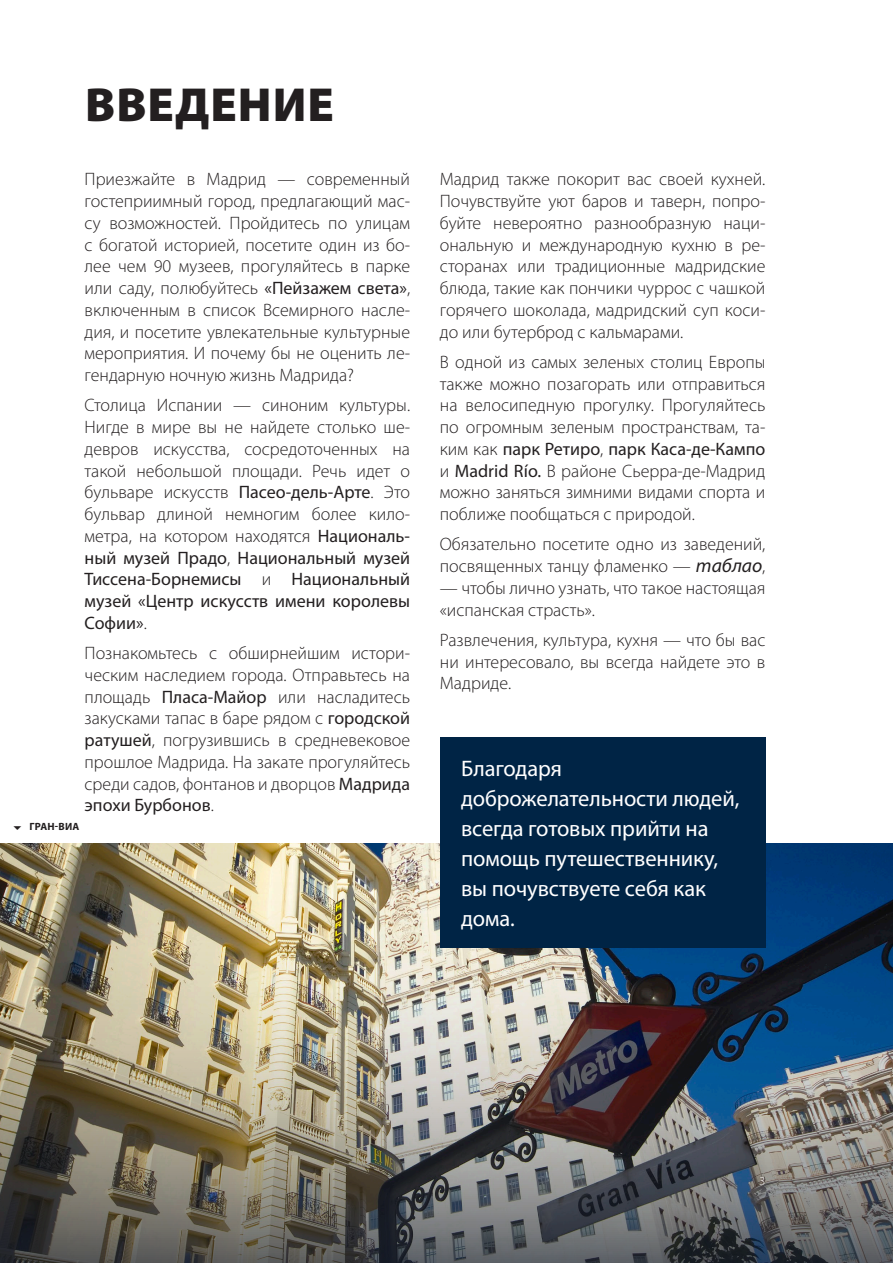
<style>
.page{position:relative;width:893px;height:1263px;background:#fff}
.page>*{position:absolute;margin:0;border:0;box-sizing:border-box;transform-origin:0 0}
.t1{font:900 48px "Myriad Pro";letter-spacing:.02em;color:#231f20}
.Destacado{font:22.5px/30px "Myriad Pro";letter-spacing:-.005em;color:#fff}
.Body{font:300 18px/21.8px "Myriad Pro";color:#231f20;text-align:justify}
.t2{font:300 12px "Myriad Pro";color:#fff}
.t3{font:700 10.5px "Myriad Pro";letter-spacing:.02em;color:#231f20}
.s1{font-weight:400}
.s2{font-weight:400;font-style:italic;font-size:19.5px}
</style>
<div class="page">
<img style="left:0;top:842px;width:893px;height:421px">
<div style="left:440px;top:737px;width:325px;height:211px;background:#002445"></div>
<h1 class="t1" style="left:85px;top:73px;width:250px">ВВЕДЕНИЕ</h1>
<p class="Body" style="left:85px;top:168px;width:327px">Приезжайте в Мадрид — современный гостеприимный город, предлагающий мас&shy;су возможностей. Пройдитесь по улицам с богатой историей, посетите один из бо&shy;лее чем 90 музеев, прогуляйтесь в парке или саду, полюбуйтесь <span class="s1">«Пейзажем света»</span>, включенным в список Всемирного насле&shy;дия, и посетите увлекательные культурные мероприятия. И почему бы не оценить ле&shy;гендарную ночную жизнь Мадрида?</p>
<p class="Body" style="left:85px;top:394px;width:327px">Столица Испании — синоним культуры.<br>Нигде в мире вы не найдете столько ше&shy;девров искусства, сосредоточенных на такой небольшой площади. Речь идет о бульваре искусств <span class="s1">Пасео-дель-Арте</span>. Это бульвар длиной немногим более кило&shy;метра, на котором находятся <span class="s1">Националь&shy;ный музей Прадо</span>, <span class="s1">Национальный музей Тиссена-Борнемисы</span> и <span class="s1">Национальный музей «Центр искусств имени королевы Софии»</span>.</p>
<p class="Body" style="left:85px;top:642px;width:327px">Познакомьтесь с обширнейшим истори&shy;ческим наследием города. Отправьтесь на площадь <span class="s1">Пласа-Майор</span> или насладитесь закусками тапас в баре рядом с <span class="s1">городской ратушей</span>, погрузившись в средневековое прошлое Мадрида. На закате прогуляйтесь среди садов, фонтанов и дворцов <span class="s1">Мадрида эпохи Бурбонов</span>.</p>
<p class="t3" style="left:29px;top:819px;width:52px">ГРАН-ВИА</p>
<p class="Body" style="left:440px;top:168px;width:327px">Мадрид также покорит вас своей кухней.<br>Почувствуйте уют баров и таверн, попро&shy;буйте невероятно разнообразную наци&shy;ональную и международную кухню в ре&shy;сторанах или традиционные мадридские блюда, такие как пончики чуррос с чашкой горячего шоколада, мадридский суп коси&shy;до или бутерброд с кальмарами.</p>
<p class="Body" style="left:440px;top:351px;width:327px">В одной из самых зеленых столиц Европы также можно позагорать или отправиться на велосипедную прогулку. Прогуляйтесь по огромным зеленым пространствам, та&shy;ким как <span class="s1">парк Ретиро</span>, <span class="s1">парк Каса-де-Кампо </span>и <span class="s1">Madrid Río.</span> В районе Сьерра-де-Мадрид можно заняться зимними видами спорта и поближе пообщаться с природой.</p>
<p class="Body" style="left:440px;top:533px;width:327px">Обязательно посетите одно из заведений, посвященных танцу фламенко — <span class="s2">таблао</span>,</p>
<p class="Body" style="left:440px;top:577px;width:327px">— чтобы лично узнать, что такое настоящая «испанская страсть».</p>
<p class="Body" style="left:440px;top:629px;width:327px">Развлечения, культура, кухня — что бы вас ни интересовало, вы всегда найдете это в Мадриде.</p>
<p class="Destacado" style="left:461px;top:753px;width:280px">Благодаря доброжелательности людей, всегда готовых прийти на помощь путешественнику, вы почувствуете себя как дома.</p>
<p class="t2" style="left:759px;top:1174px;width:7px">3</p>
</div>
